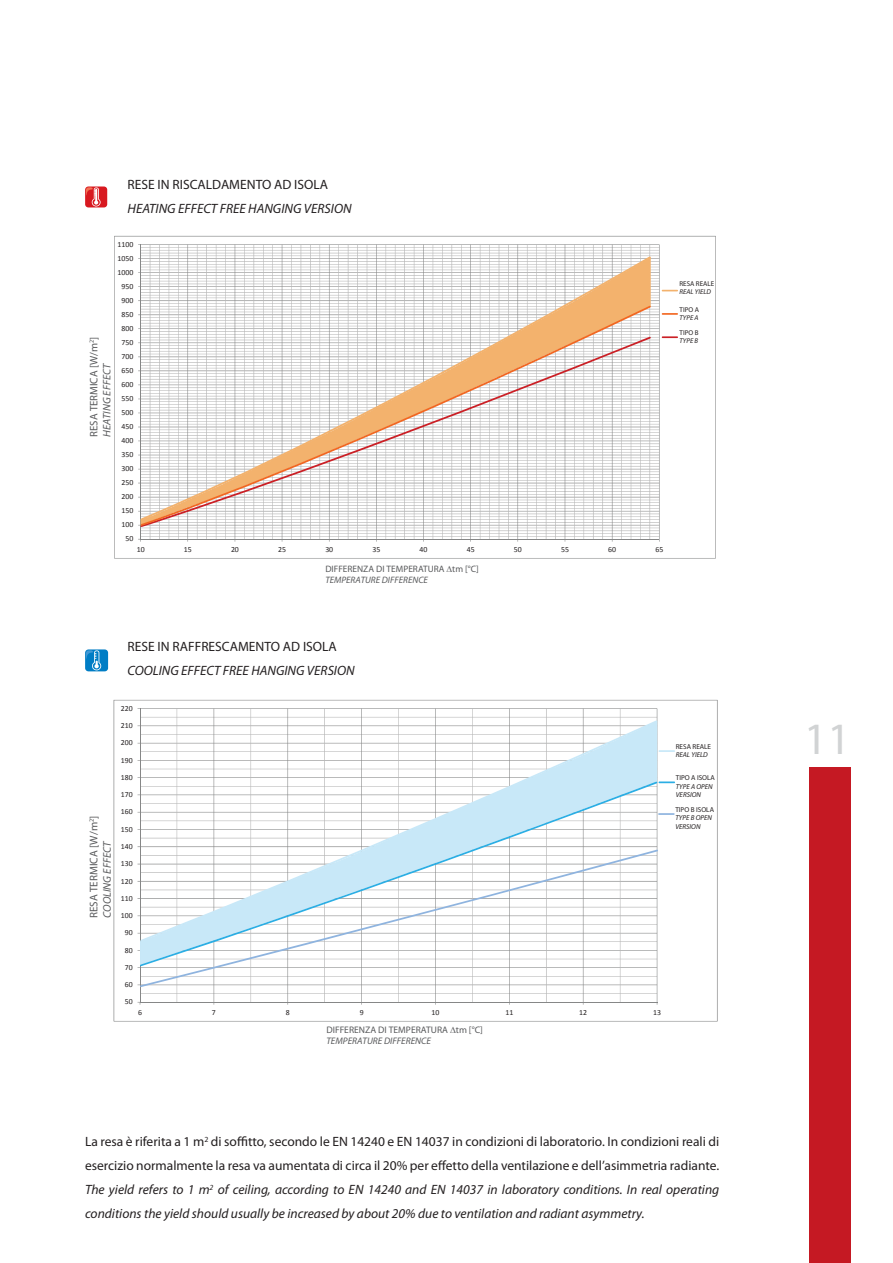
<style>
.page{position:relative;width:893px;height:1263px;background:#fff}
.page>*{position:absolute;margin:0;border:0;box-sizing:border-box;transform-origin:0 0}
.t1{font:45px "Myriad";color:#d1d3d4}
.t2{font:13.5px/24px "Myriad Pro";color:#231f20;text-align:justify}
.t3{font:italic 13.5px "Myriad Pro";color:#231f20}
.t4{font:11.1px/13.4px "Myriad Pro";color:#595a5c}
.t5{font:10.95px/13px "Myriad Pro";color:#595a5c}
.t6{font:9.45px/11.4px "Myriad Pro";color:#595a5c}
.t7{font:9.3px/11.2px "Myriad Pro";color:#595a5c}
.t8{font:7.8px "Calibri";letter-spacing:.005em;color:#231f20}
.t9{font:italic 7.2px/8.6px "Myriad Pro";color:#231f20}
.t10{font:7.2px "Myriad Pro";color:#231f20}
.t11{font:7.05px "Myriad Pro";color:#231f20}
.t12{font:italic 7.05px "Myriad Pro";color:#231f20}
.s1{font-style:italic}
</style>
<div class="page">
<div style="left:809px;top:767px;width:41px;height:496px;background:#c51923"></div>
<div style="left:85px;top:186px;width:22px;height:21px;background:#d81920;border-radius:3px"></div>
<svg style="left:86px;top:187px;width:15px;height:21px"></svg>
<div style="left:85px;top:649px;width:23px;height:22px;background:#007dc5;border-radius:3px"></div>
<svg style="left:86px;top:650px;width:15px;height:20px"></svg>
<svg style="left:114px;top:236px;width:602px;height:322px"></svg>
<svg style="left:141px;top:257px;width:510px;height:49px"></svg>
<svg style="left:140px;top:306px;width:511px;height:220px"></svg>
<svg style="left:662px;top:313px;width:16px;height:2px"></svg>
<svg style="left:662px;top:336px;width:16px;height:2px"></svg>
<svg style="left:662px;top:290px;width:16px;height:1px"></svg>
<svg style="left:114px;top:700px;width:604px;height:321px"></svg>
<svg style="left:140px;top:721px;width:517px;height:60px"></svg>
<svg style="left:140px;top:781px;width:517px;height:185px"></svg>
<svg style="left:659px;top:781px;width:16px;height:2px"></svg>
<svg style="left:658px;top:813px;width:17px;height:2px"></svg>
<svg style="left:659px;top:750px;width:16px;height:2px"></svg>
<p class="t2" style="left:128px;top:173px;width:202px">RESE IN RISCALDAMENTO AD ISOLA</p>
<p class="t3" style="left:128px;top:201px;width:225px">HEATING EFFECT FREE HANGING VERSION</p>
<p class="t8" style="left:117px;top:239px;width:17px">1100</p>
<p class="t8" style="left:117px;top:253px;width:17px">1050</p>
<p class="t8" style="left:117px;top:267px;width:17px">1000</p>
<p class="t8" style="left:121px;top:281px;width:13px">950</p>
<p class="t8" style="left:121px;top:295px;width:13px">900</p>
<p class="t8" style="left:121px;top:309px;width:13px">850</p>
<p class="t5" style="left:87px;top:437px;width:102px;rotate:-90deg">RESA TERMICA [W/m<sup>2</sup>]<br><span class="s1">HEATING EFFECT</span></p>
<p class="t8" style="left:121px;top:324px;width:13px">800</p>
<p class="t8" style="left:121px;top:338px;width:13px">750</p>
<p class="t8" style="left:121px;top:351px;width:13px">700</p>
<p class="t8" style="left:121px;top:366px;width:13px">650</p>
<p class="t8" style="left:121px;top:380px;width:13px">600</p>
<p class="t8" style="left:121px;top:394px;width:13px">550</p>
<p class="t8" style="left:121px;top:408px;width:13px">500</p>
<p class="t8" style="left:121px;top:422px;width:13px">450</p>
<p class="t8" style="left:121px;top:436px;width:13px">400</p>
<p class="t8" style="left:121px;top:450px;width:13px">350</p>
<p class="t8" style="left:121px;top:464px;width:13px">300</p>
<p class="t8" style="left:121px;top:478px;width:13px">250</p>
<p class="t8" style="left:121px;top:492px;width:13px">200</p>
<p class="t8" style="left:121px;top:506px;width:13px">150</p>
<p class="t8" style="left:121px;top:520px;width:13px">100</p>
<p class="t8" style="left:125px;top:534px;width:9px">50</p>
<p class="t8" style="left:137px;top:544px;width:9px">10</p>
<p class="t8" style="left:184px;top:544px;width:9px">15</p>
<p class="t8" style="left:231px;top:544px;width:9px">20</p>
<p class="t8" style="left:278px;top:544px;width:9px">25</p>
<p class="t8" style="left:325px;top:544px;width:9px">30</p>
<p class="t8" style="left:372px;top:544px;width:9px">35</p>
<p class="t8" style="left:420px;top:544px;width:9px">40</p>
<p class="t8" style="left:467px;top:544px;width:9px">45</p>
<p class="t8" style="left:514px;top:544px;width:9px">50</p>
<p class="t8" style="left:561px;top:544px;width:9px">55</p>
<p class="t8" style="left:608px;top:544px;width:9px">60</p>
<p class="t8" style="left:655px;top:544px;width:9px">65</p>
<p class="t7" style="left:325px;top:563px;width:155px">DIFFERENZA DI TEMPERATURA ∆tm [°C]<br><span class="s1">TEMPERATURE DIFFERENCE</span></p>
<p class="t11" style="left:680px;top:279px;width:36px">RESA REALE</p>
<p class="t12" style="left:680px;top:288px;width:33px">REAL YIELD</p>
<p class="t11" style="left:680px;top:328px;width:20px">TIPO B</p>
<p class="t12" style="left:680px;top:337px;width:20px">TYPE B</p>
<p class="t11" style="left:680px;top:305px;width:21px">TIPO A</p>
<p class="t12" style="left:680px;top:313px;width:20px">TYPE A</p>
<p class="t2" style="left:128px;top:634px;width:211px">RESE IN RAFFRESCAMENTO AD ISOLA</p>
<p class="t3" style="left:128px;top:662px;width:229px">COOLING EFFECT FREE HANGING VERSION</p>
<p class="t4" style="left:87px;top:918px;width:104px;rotate:-90deg">RESA TERMICA [W/m<sup>2</sup>]<br><span class="s1">COOLING EFFECT</span></p>
<p class="t8" style="left:121px;top:703px;width:13px">220</p>
<p class="t8" style="left:121px;top:721px;width:13px">210</p>
<p class="t8" style="left:121px;top:738px;width:13px">200</p>
<p class="t8" style="left:121px;top:755px;width:13px">190</p>
<p class="t8" style="left:121px;top:772px;width:13px">180</p>
<p class="t8" style="left:121px;top:790px;width:13px">170</p>
<p class="t8" style="left:121px;top:807px;width:13px">160</p>
<p class="t8" style="left:121px;top:824px;width:13px">150</p>
<p class="t8" style="left:121px;top:841px;width:13px">140</p>
<p class="t8" style="left:121px;top:859px;width:13px">130</p>
<p class="t8" style="left:121px;top:876px;width:13px">120</p>
<p class="t8" style="left:121px;top:893px;width:13px">110</p>
<p class="t8" style="left:121px;top:910px;width:13px">100</p>
<p class="t8" style="left:125px;top:928px;width:9px">90</p>
<p class="t8" style="left:125px;top:945px;width:9px">80</p>
<p class="t8" style="left:125px;top:962px;width:9px">70</p>
<p class="t8" style="left:125px;top:980px;width:9px">60</p>
<p class="t8" style="left:125px;top:997px;width:9px">50</p>
<p class="t8" style="left:138px;top:1007px;width:5px">6</p>
<p class="t8" style="left:212px;top:1007px;width:5px">7</p>
<p class="t8" style="left:286px;top:1007px;width:5px">8</p>
<p class="t8" style="left:360px;top:1007px;width:5px">9</p>
<p class="t8" style="left:432px;top:1007px;width:9px">10</p>
<p class="t8" style="left:505px;top:1007px;width:9px">11</p>
<p class="t8" style="left:579px;top:1007px;width:9px">12</p>
<p class="t8" style="left:653px;top:1007px;width:9px">13</p>
<p class="t6" style="left:326px;top:1024px;width:158px">DIFFERENZA DI TEMPERATURA ∆tm [°C]<br><span class="s1">TEMPERATURE DIFFERENCE</span></p>
<p class="t10" style="left:676px;top:742px;width:37px">RESA REALE</p>
<p class="t9" style="left:676px;top:751px;width:34px">REAL YIELD</p>
<p class="t10" style="left:676px;top:773px;width:41px">TIPO A ISOLA</p>
<p class="t9" style="left:676px;top:782px;width:38px">TYPE A OPEN<br>VERSION</p>
<p class="t10" style="left:675px;top:805px;width:40px">TIPO B ISOLA</p>
<p class="t9" style="left:675px;top:814px;width:38px">TYPE B OPEN<br>VERSION</p>
<p class="t2" style="left:85px;top:1129px;width:636px">La resa è riferita a 1 m<sup>2</sup> di soffitto, secondo le EN 14240 e EN 14037 in condizioni di laboratorio. In condizioni reali di esercizio normalmente la resa va aumentata di circa il 20% per effetto della ventilazione e dell’asimmetria radiante.<br><span class="s1">The yield refers to 1 m</span><sup>2</sup> <span class="s1">of ceiling, according to EN 14240 and EN 14037 in laboratory conditions. In real operating conditions the yield should usually be increased by about 20% due to ventilation and radiant asymmetry.</span></p>
<h1 class="t1" style="left:804px;top:716px;width:48px">11</h1>
</div>
